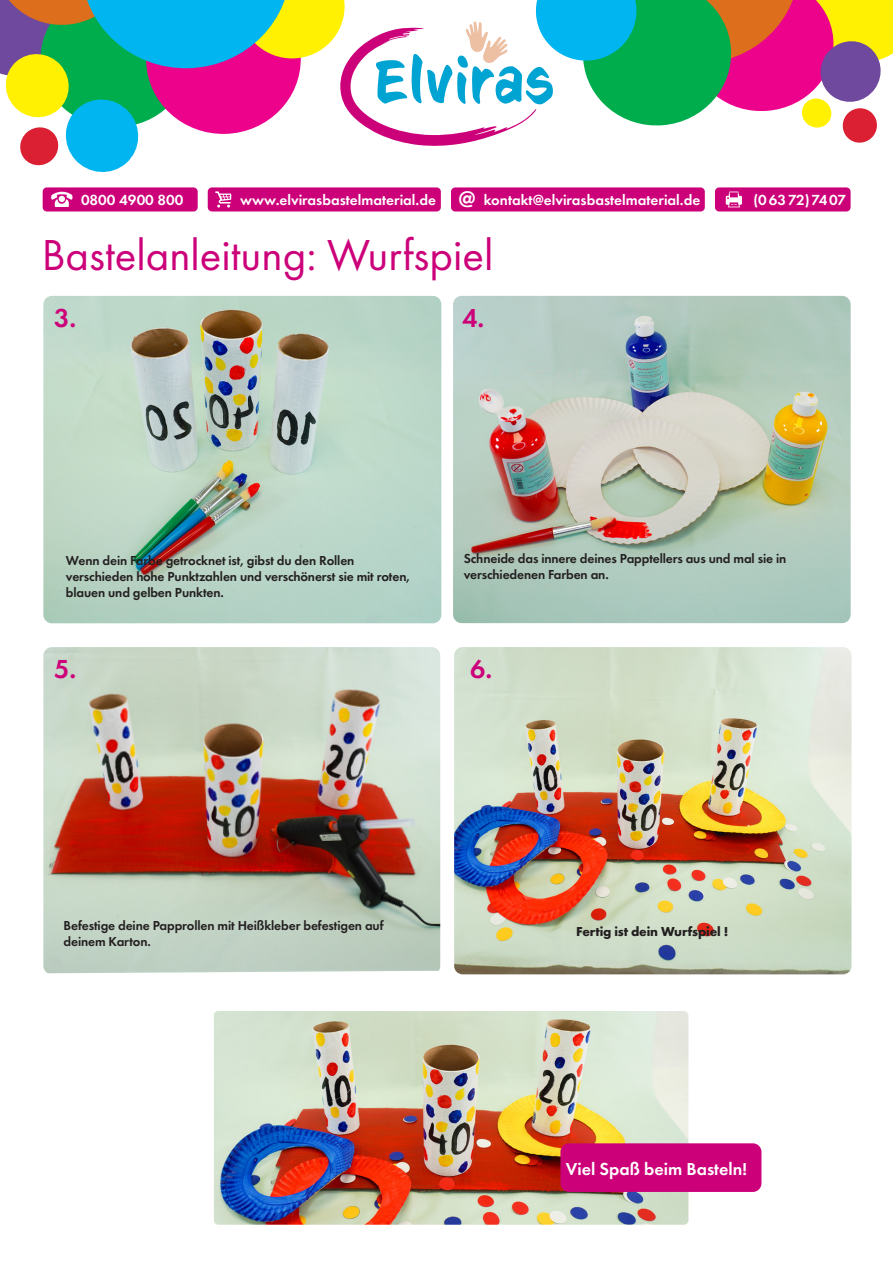
<style>
.page{position:relative;width:893px;height:1263px;background:#fff}
.page>*{position:absolute;margin:0;border:0;box-sizing:border-box;transform-origin:0 0}
.t1{font:45px "Futura PT";color:#cc017a}
.t2{font:600 27px "Futura PT";color:#cc017a}
.t3{font:600 18px "Futura PT";color:#fff}
.t4{font:600 15.15px "Futura PT";color:#fff}
.t5{font:600 13.5px/16.2px "Futura PT";letter-spacing:-.01em;color:#231f20}
.t6{font:700 13.5px "Futura PT";letter-spacing:-.01em;color:#231f20}
.s1{font-size:23.55px}
</style>
<div class="page">
<div style="left:451px;top:187px;width:254px;height:24px;background:#cc017a;border-radius:4px"></div>
<div style="left:208px;top:187px;width:233px;height:24px;background:#cc017a;border-radius:4px"></div>
<svg style="left:215px;top:191px;width:16px;height:17px"></svg>
<div style="left:715px;top:187px;width:136px;height:24px;background:#cc017a;border-radius:4px"></div>
<svg style="left:726px;top:192px;width:16px;height:15px"></svg>
<div style="left:43px;top:187px;width:155px;height:24px;background:#cc017a;border-radius:4px"></div>
<svg style="left:51px;top:192px;width:22px;height:15px"></svg>
<svg style="left:0;top:0;width:893px;height:172px"></svg>
<img style="left:453px;top:296px;width:398px;height:327px">
<img style="left:454px;top:647px;width:397px;height:327px">
<img style="left:43px;top:647px;width:397px;height:326px">
<img style="left:43px;top:296px;width:398px;height:327px">
<img style="left:214px;top:1011px;width:474px;height:214px">
<div style="left:560px;top:1143px;width:201px;height:49px;background:#cc017a;border-radius:9px"></div>
<p class="t4" style="left:81px;top:190px;width:104px">0800 4900 800</p>
<p class="t4" style="left:240px;top:191px;width:462px">www.elvirasbastelmaterial.de <span class="s1">@</span> kontakt@elvirasbastelmaterial.de</p>
<p class="t4" style="left:753px;top:190px;width:94px">(06372)7407</p>
<h1 class="t1" style="left:42px;top:228px;width:453px">Bastelanleitung: Wurfspiel</h1>
<p class="t2" style="left:54px;top:301px;width:24px">3.</p>
<p class="t2" style="left:462px;top:301px;width:24px">4.</p>
<p class="t5" style="left:66px;top:552px;width:346px">Wenn dein Farbe getrocknet ist, gibst du den Rollen verschieden hohe Punktzahlen und verschönerst sie mit roten, blauen und gelben Punkten.</p>
<p class="t5" style="left:464px;top:550px;width:324px">Schneide das innere deines Papptellers aus und mal sie in verschiedenen Farben an.</p>
<p class="t2" style="left:54px;top:652px;width:24px">5.</p>
<p class="t2" style="left:470px;top:652px;width:24px">6.</p>
<p class="t5" style="left:64px;top:917px;width:322px">Befestige deine Papprollen mit Heißkleber befestigen auf deinem Karton.</p>
<p class="t6" style="left:576px;top:923px;width:154px">Fertig ist dein Wurfspiel !</p>
<p class="t3" style="left:566px;top:1157px;width:183px">Viel Spaß beim Basteln!</p>
</div>
